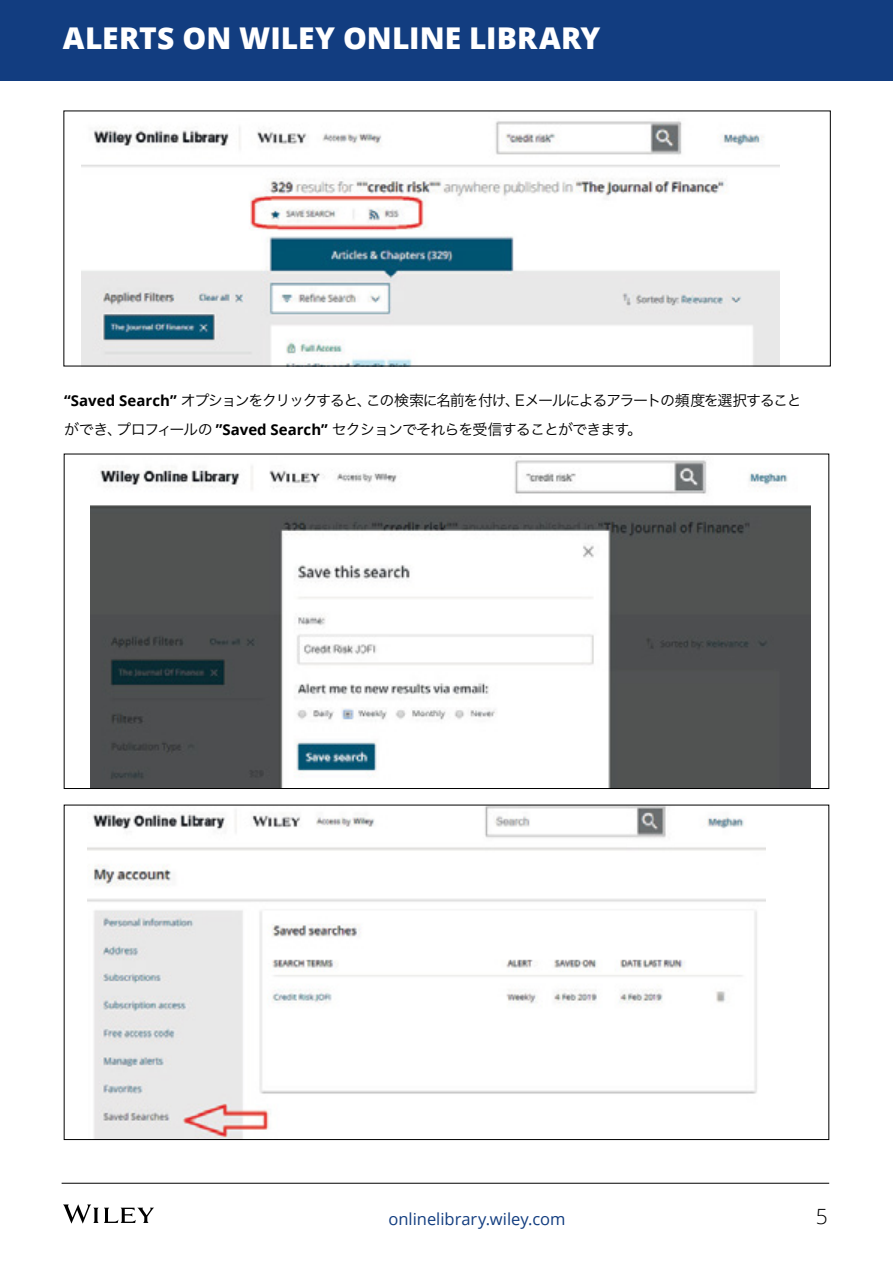
<style>
.page{position:relative;width:893px;height:1263px;background:#fff}
.page>*{position:absolute;margin:0;border:0;box-sizing:border-box;transform-origin:0 0}
.t1{font:800 30px "Open Sans";color:#fff}
.t2{font:300 21px "Open Sans";color:#000}
.t3{font:16.5px "Open Sans";color:#123d80}
.Body_copy{font:15px/29.5px "Hira Kaku Pro W3";letter-spacing:-.095em;color:#000}
.s1{font-family:"Open Sans";font-weight:700}
</style>
<div class="page">
<svg style="left:63px;top:1204px;width:91px;height:19px"></svg>
<hr style="left:62px;top:1183px;width:767px;height:1px;background:#000">
<div style="left:0;top:0;width:893px;height:81px;background:#123d80"></div>
<img style="left:81px;top:121px;width:699px;height:243px">
<img style="left:87px;top:807px;width:679px;height:331px">
<img style="left:90px;top:456px;width:721px;height:331px">
<h1 class="t1" style="left:63px;top:15px;width:539px">ALERTS ON WILEY ONLINE LIBRARY</h1>
<p class="Body_copy" style="left:64px;top:384px;width:739px"><span class="s1">“Saved Search”</span> オプションをクリックすると、この検索に名前を付け、Eメールによるアラートの頻度を選択することができ、プロフィールの <span class="s1">”Saved Search”</span> セクションでそれらを受信することができます。</p>
<p class="t3" style="left:388px;top:1207px;width:179px">onlinelibrary.wiley.com</p>
<h2 class="t2" style="left:816px;top:1201px;width:13px">5</h2>
</div>
